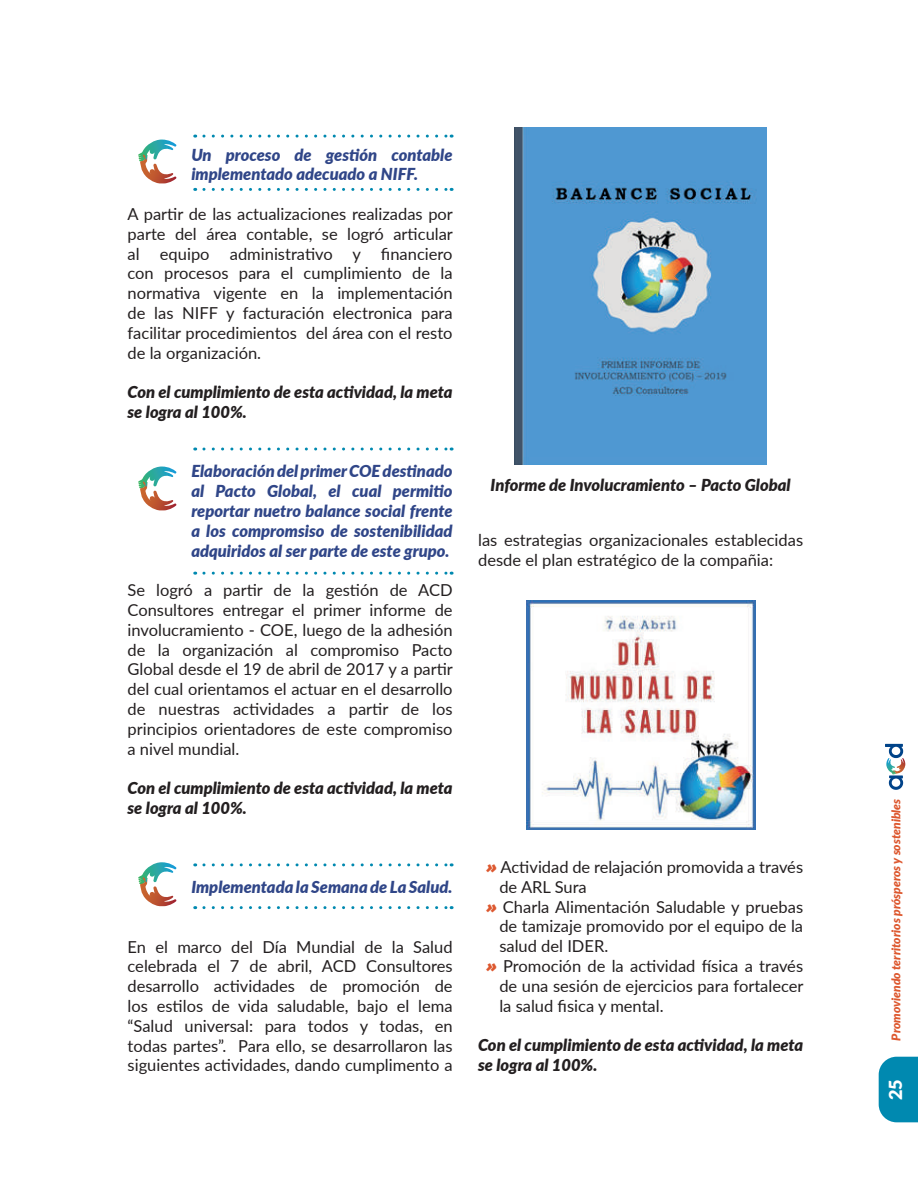
<style>
.page{position:relative;width:918px;height:1188px;background:#fff}
.page>*{position:absolute;margin:0;border:0;box-sizing:border-box;transform-origin:0 0}
.t1{font:900 18px "Lato";color:#fff}
.t2{font:16.5px/19.8px "Lato";color:#231f20;text-align:justify}
.t3{font:italic 900 16.5px/19.8px "Lato";color:#304688}
.t4{font:italic 900 16.5px/19.8px "Lato";color:#231f20}
.t5{font:italic 900 12px "Lato";color:#dd582f}
.s1{font-family:"Gotham";font-weight:900;font-style:italic;color:#dd582f}
</style>
<div class="page">
<div style="left:879px;top:1057px;width:39px;height:65px;background:#0089b0"></div>
<svg style="left:885px;top:744px;width:21px;height:46px"></svg>
<svg style="left:138px;top:139px;width:38px;height:44px"></svg>
<svg style="left:204px;top:135px;width:248px;height:3px"></svg>
<svg style="left:204px;top:448px;width:248px;height:3px"></svg>
<svg style="left:204px;top:572px;width:248px;height:3px"></svg>
<svg style="left:204px;top:863px;width:248px;height:3px"></svg>
<svg style="left:204px;top:906px;width:248px;height:3px"></svg>
<svg style="left:204px;top:188px;width:248px;height:3px"></svg>
<svg style="left:138px;top:466px;width:38px;height:44px"></svg>
<svg style="left:138px;top:862px;width:38px;height:44px"></svg>
<img style="left:515px;top:128px;width:251px;height:336px">
<img style="left:526px;top:600px;width:229px;height:230px">
<p class="t3" style="left:191px;top:144px;width:263px">Un proceso de gestión contable implementado adecuado a NIFF.</p>
<p class="t2" style="left:128px;top:203px;width:327px">A partir de las actualizaciones realizadas por parte del área contable, se logró articular al equipo administrativo y financiero con procesos para el cumplimiento de la normativa vigente en la implementación de las NIFF y facturación electronica para facilitar procedimientos del área con el resto de la organización.</p>
<p class="t4" style="left:128px;top:382px;width:327px">Con el cumplimiento de esta actividad, la meta se logra al 100%.</p>
<p class="t3" style="left:191px;top:461px;width:263px;text-align:justify">Elaboración del primer COE destinado al Pacto Global, el cual permitio reportar nuetro balance social frente a los compromsiso de sostenibilidad adquiridos al ser parte de este grupo.</p>
<p class="t2" style="left:128px;top:580px;width:327px">Se logró a partir de la gestión de ACD Consultores entregar el primer informe de involucramiento - COE, luego de la adhesión de la organización al compromiso Pacto Global desde el 19 de abril de 2017 y a partir del cual orientamos el actuar en el desarrollo de nuestras actividades a partir de los principios orientadores de este compromiso a nivel mundial.</p>
<p class="t4" style="left:128px;top:778px;width:327px">Con el cumplimiento de esta actividad, la meta se logra al 100%.</p>
<p class="t3" style="left:191px;top:877px;width:263px">Implementada la Semana de La Salud.</p>
<p class="t2" style="left:128px;top:936px;width:327px">En el marco del Día Mundial de la Salud celebrada el 7 de abril, ACD Consultores desarrollo actividades de promoción de los estilos de vida saludable, bajo el lema “Salud universal: para todos y todas, en todas partes”. Para ello, se desarrollaron las siguientes actividades, dando cumplimento a</p>
<p class="t4" style="left:491px;top:474px;width:302px">Informe de Involucramiento – Pacto Global</p>
<p class="t2" style="left:478px;top:529px;width:327px">las estrategias organizacionales establecidas desde el plan estratégico de la compañia:</p>
<p class="t2" style="left:487px;top:856px;width:318px"><span class="s1">»</span> Actividad de relajación promovida a través</p>
<p class="t2" style="left:499px;top:876px;width:89px">de ARL Sura</p>
<p class="t2" style="left:487px;top:896px;width:318px"><span class="s1">»</span> Charla Alimentación Saludable y pruebas</p>
<p class="t2" style="left:499px;top:916px;width:305px">de tamizaje promovido por el equipo de la</p>
<p class="t2" style="left:499px;top:936px;width:110px">salud del IDER.</p>
<p class="t2" style="left:487px;top:955px;width:318px"><span class="s1">»</span> Promoción de la actividad física a través</p>
<p class="t2" style="left:499px;top:975px;width:306px">de una sesión de ejercicios para fortalecer</p>
<p class="t2" style="left:499px;top:995px;width:166px">la salud fisica y mental.</p>
<p class="t4" style="left:478px;top:1035px;width:327px">Con el cumplimiento de esta actividad, la meta se logra al 100%.</p>
<p class="t5" style="left:887px;top:1041px;width:243px;rotate:-90deg">Promoviendo territorios prósperos y sostenibles</p>
<p class="t1" style="left:882px;top:1100px;width:22px;rotate:-90deg">25</p>
</div>
